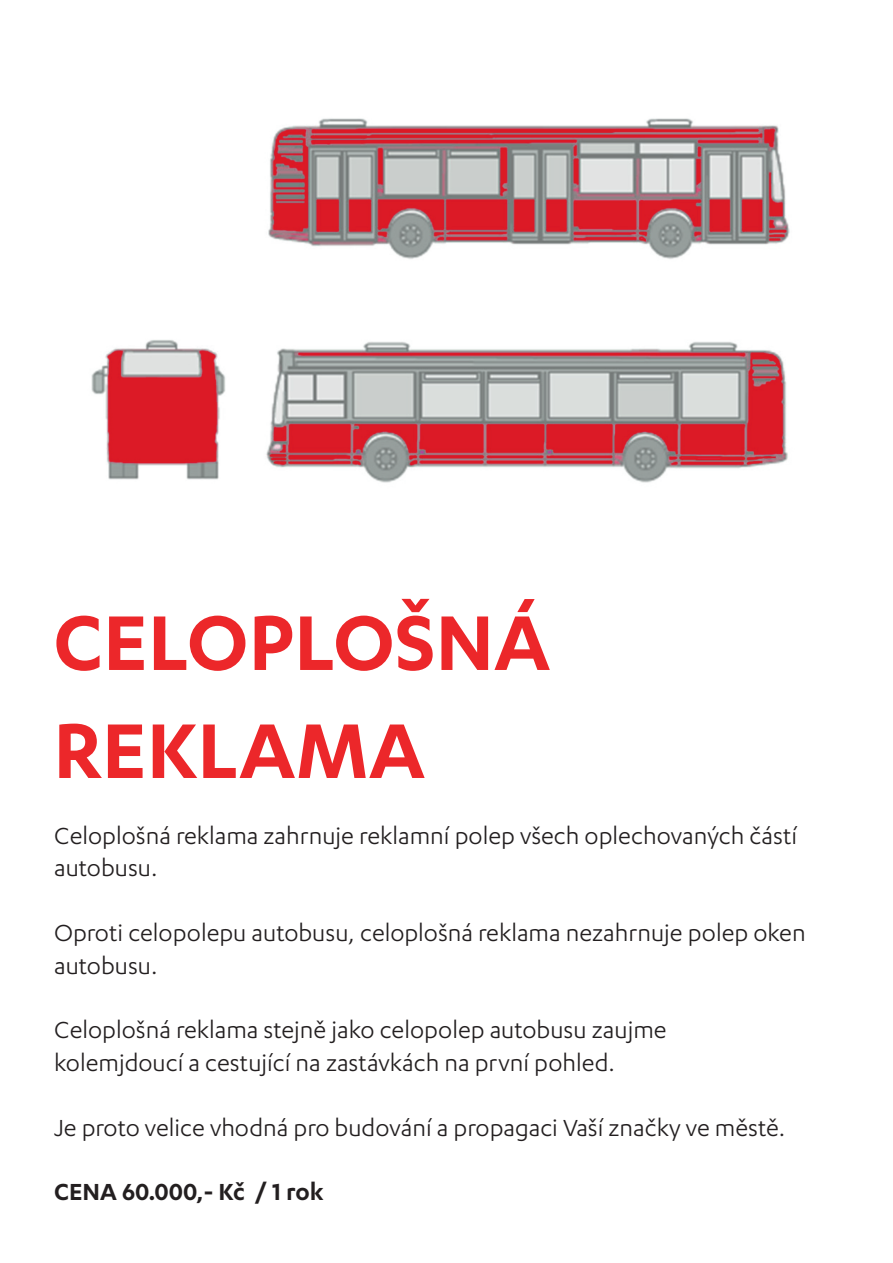
<style>
.page{position:relative;width:893px;height:1263px;background:#fff}
.page>*{position:absolute;margin:0;border:0;box-sizing:border-box;transform-origin:0 0}
.t1{font:600 90px/108px "Karbon";color:#ec272a}
.t2{font:27px/32.4px "Karbon";color:#231f20}
.t3{font:600 27px "Karbon";color:#231f20}
</style>
<div class="page">
<img style="left:91px;top:118px;width:699px;height:365px">
<h1 class="t1" style="left:53px;top:600px;width:498px">CELOPLOŠNÁ<br>REKLAMA</h1>
<p class="t2" style="left:54px;top:823px;width:745px">Celoplošná reklama zahrnuje reklamní polep všech oplechovaných částí autobusu.</p>
<p class="t2" style="left:54px;top:920px;width:753px">Oproti celopolepu autobusu, celoplošná reklama nezahrnuje polep oken autobusu.</p>
<p class="t2" style="left:54px;top:1017px;width:614px">Celoplošná reklama stejně jako celopolep autobusu zaujme kolemjdoucí a cestující na zastávkách na první pohled.</p>
<p class="t2" style="left:54px;top:1114px;width:733px">Je proto velice vhodná pro budování a propagaci Vaší značky ve městě.</p>
<p class="t3" style="left:54px;top:1182px;width:271px">CENA 60.000,- Kč / 1 rok</p>
</div>
